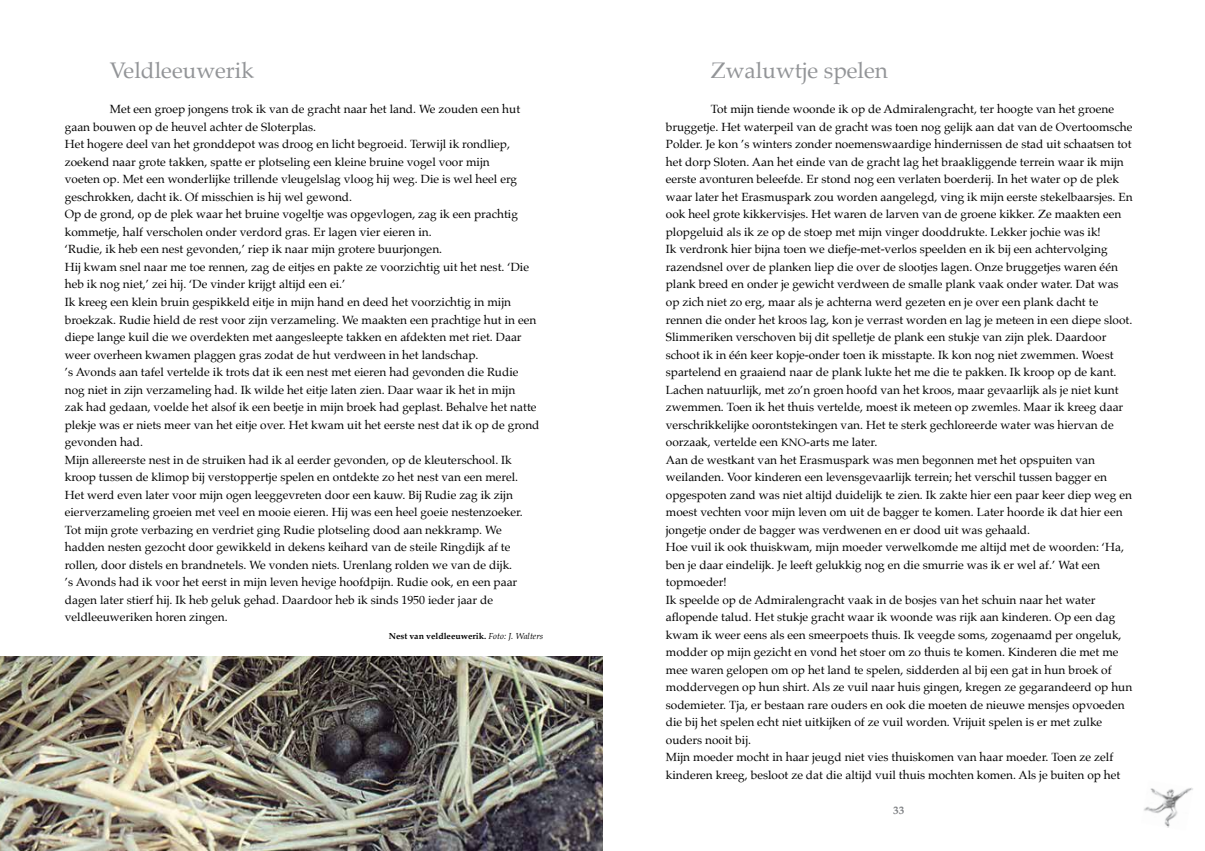
<style>
.page{position:relative;width:1205px;height:851px;background:#fff}
.page>*{position:absolute;margin:0;border:0;box-sizing:border-box;transform-origin:0 0}
.t1{font:22.5px "Palatino";color:#939598}
.t2{font:11.88px/17.5px "Palatino";color:#000}
.t3{font:700 11.25px "Palatino";color:#808285}
.t4{font:700 8.75px "Palatino";color:#000}
.s1{font-weight:400;font-style:italic}
.s2{font-size:10.62px}
</style>
<div class="page">
<img style="left:0;top:656px;width:602px;height:194px">
<img style="left:1144px;top:788px;width:49px;height:40px">
<h1 class="t1" style="left:110px;top:52px;width:145px">Veldleeuwerik</h1>
<p class="t2" style="left:65px;top:100px;width:476px;text-indent:45px">Met een groep jongens trok ik van de gracht naar het land. We zouden een hut gaan bouwen op de heuvel achter de Sloterplas.<br>Het hogere deel van het gronddepot was droog en licht begroeid. Terwijl ik rondliep, zoekend naar grote takken, spatte er plotseling een kleine bruine vogel voor mijn<br>voeten op. Met een wonderlijke trillende vleugelslag vloog hij weg. Die is wel heel erg geschrokken, dacht ik. Of misschien is hij wel gewond.<br>Op de grond, op de plek waar het bruine vogeltje was opgevlogen, zag ik een prachtig kommetje, half verscholen onder verdord gras. Er lagen vier eieren in.<br>‘Rudie, ik heb een nest gevonden,’ riep ik naar mijn grotere buurjongen.<br>Hij kwam snel naar me toe rennen, zag de eitjes en pakte ze voorzichtig uit het nest. ‘Die heb ik nog niet,’ zei hij. ‘De vinder krijgt altijd een ei.’<br>Ik kreeg een klein bruin gespikkeld eitje in mijn hand en deed het voorzichtig in mijn broekzak. Rudie hield de rest voor zijn verzameling. We maakten een prachtige hut in een diepe lange kuil die we overdekten met aangesleepte takken en afdekten met riet. Daar weer overheen kwamen plaggen gras zodat de hut verdween in het landschap.<br>’s Avonds aan tafel vertelde ik trots dat ik een nest met eieren had gevonden die Rudie nog niet in zijn verzameling had. Ik wilde het eitje laten zien. Daar waar ik het in mijn<br>zak had gedaan, voelde het alsof ik een beetje in mijn broek had geplast. Behalve het natte plekje was er niets meer van het eitje over. Het kwam uit het eerste nest dat ik op de grond gevonden had.<br>Mijn allereerste nest in de struiken had ik al eerder gevonden, op de kleuterschool. Ik kroop tussen de klimop bij verstoppertje spelen en ontdekte zo het nest van een merel.<br>Het werd even later voor mijn ogen leeggevreten door een kauw. Bij Rudie zag ik zijn eierverzameling groeien met veel en mooie eieren. Hij was een heel goeie nestenzoeker.<br>Tot mijn grote verbazing en verdriet ging Rudie plotseling dood aan nekkramp. We hadden nesten gezocht door gewikkeld in dekens keihard van de steile Ringdijk af te rollen, door distels en brandnetels. We vonden niets. Urenlang rolden we van de dijk.<br>’s Avonds had ik voor het eerst in mijn leven hevige hoofdpijn. Rudie ook, en een paar dagen later stierf hij. Ik heb geluk gehad. Daardoor heb ik sinds 1950 ieder jaar de veldleeuweriken horen zingen.</p>
<p class="t4" style="left:389px;top:628px;width:156px">Nest van veldleeuwerik. <span class="s1">Foto: J. Walters</span></p>
<h1 class="t1" style="left:711px;top:52px;width:179px">Zwaluwtje spelen</h1>
<p class="t2" style="left:666px;top:100px;width:468px;text-indent:45px">Tot mijn tiende woonde ik op de Admiralengracht, ter hoogte van het groene bruggetje. Het waterpeil van de gracht was toen nog gelijk aan dat van de Overtoomsche Polder. Je kon ’s winters zonder noemenswaardige hindernissen de stad uit schaatsen tot het dorp Sloten. Aan het einde van de gracht lag het braakliggende terrein waar ik mijn eerste avonturen beleefde. Er stond nog een verlaten boerderij. In het water op de plek waar later het Erasmuspark zou worden aangelegd, ving ik mijn eerste stekelbaarsjes. En ook heel grote kikkervisjes. Het waren de larven van de groene kikker. Ze maakten een plopgeluid als ik ze op de stoep met mijn vinger dooddrukte. Lekker jochie was ik!<br>Ik verdronk hier bijna toen we diefje-met-verlos speelden en ik bij een achtervolging razendsnel over de planken liep die over de slootjes lagen. Onze bruggetjes waren één plank breed en onder je gewicht verdween de smalle plank vaak onder water. Dat was op zich niet zo erg, maar als je achterna werd gezeten en je over een plank dacht te rennen die onder het kroos lag, kon je verrast worden en lag je meteen in een diepe sloot.<br>Slimmeriken verschoven bij dit spelletje de plank een stukje van zijn plek. Daardoor schoot ik in één keer kopje-onder toen ik misstapte. Ik kon nog niet zwemmen. Woest spartelend en graaiend naar de plank lukte het me die te pakken. Ik kroop op de kant.<br>Lachen natuurlijk, met zo’n groen hoofd van het kroos, maar gevaarlijk als je niet kunt zwemmen. Toen ik het thuis vertelde, moest ik meteen op zwemles. Maar ik kreeg daar verschrikkelijke oorontstekingen van. Het te sterk gechloreerde water was hiervan de oorzaak, vertelde een <span class="s2">KNO</span>-arts me later.<br>Aan de westkant van het Erasmuspark was men begonnen met het opspuiten van weilanden. Voor kinderen een levensgevaarlijk terrein; het verschil tussen bagger en opgespoten zand was niet altijd duidelijk te zien. Ik zakte hier een paar keer diep weg en moest vechten voor mijn leven om uit de bagger te komen. Later hoorde ik dat hier een jongetje onder de bagger was verdwenen en er dood uit was gehaald.<br>Hoe vuil ik ook thuiskwam, mijn moeder verwelkomde me altijd met de woorden: ‘Ha, ben je daar eindelijk. Je leeft gelukkig nog en die smurrie was ik er wel af.’ Wat een topmoeder!<br>Ik speelde op de Admiralengracht vaak in de bosjes van het schuin naar het water aflopende talud. Het stukje gracht waar ik woonde was rijk aan kinderen. Op een dag kwam ik weer eens als een smeerpoets thuis. Ik veegde soms, zogenaamd per ongeluk, modder op mijn gezicht en vond het stoer om zo thuis te komen. Kinderen die met me mee waren gelopen om op het land te spelen, sidderden al bij een gat in hun broek of moddervegen op hun shirt. Als ze vuil naar huis gingen, kregen ze gegarandeerd op hun sodemieter. Tja, er bestaan rare ouders en ook die moeten de nieuwe mensjes opvoeden die bij het spelen echt niet uitkijken of ze vuil worden. Vrijuit spelen is er met zulke ouders nooit bij.<br>Mijn moeder mocht in haar jeugd niet vies thuiskomen van haar moeder. Toen ze zelf kinderen kreeg, besloot ze dat die altijd vuil thuis mochten komen. Als je buiten op het</p>
<p class="t3" style="left:893px;top:800px;width:13px">33</p>
</div>
